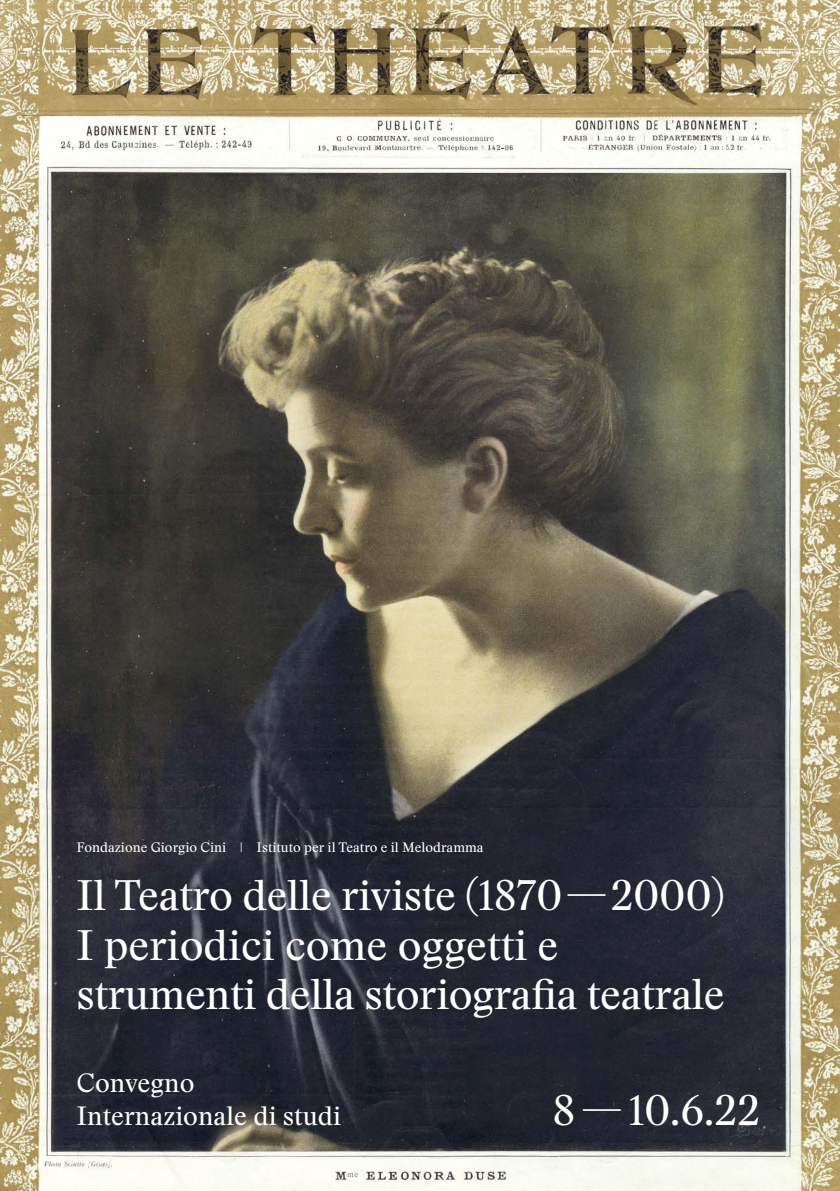
<style>
.page{position:relative;width:840px;height:1191px;background:#fff}
.page>*{position:absolute;margin:0;border:0;box-sizing:border-box;transform-origin:0 0}
.t1{font:42px/49.6px "Stanley";letter-spacing:-.01em;color:#fff}
.t2{font:26px/33px "Stanley";color:#fff}
.t3{font:13.6px "Stanley";color:#fff}
</style>
<div class="page">
<img style="left:0;top:0;width:839px;height:1191px">
<p class="t3" style="left:77px;top:838px;width:408px">Fondazione Giorgio Cini | Istituto per il Teatro e il Melodramma</p>
<p class="t1" style="left:77px;top:869px;width:649px">Il Teatro delle riviste (1870 — 2000)<br>I periodici come oggetti e strumenti della storiografia teatrale</p>
<p class="t2" style="left:77px;top:1065px;width:266px">Convegno<br>Internazionale di studi</p>
<p class="t1" style="left:552px;top:1083px;width:209px">8 — 10.6.22</p>
</div>
